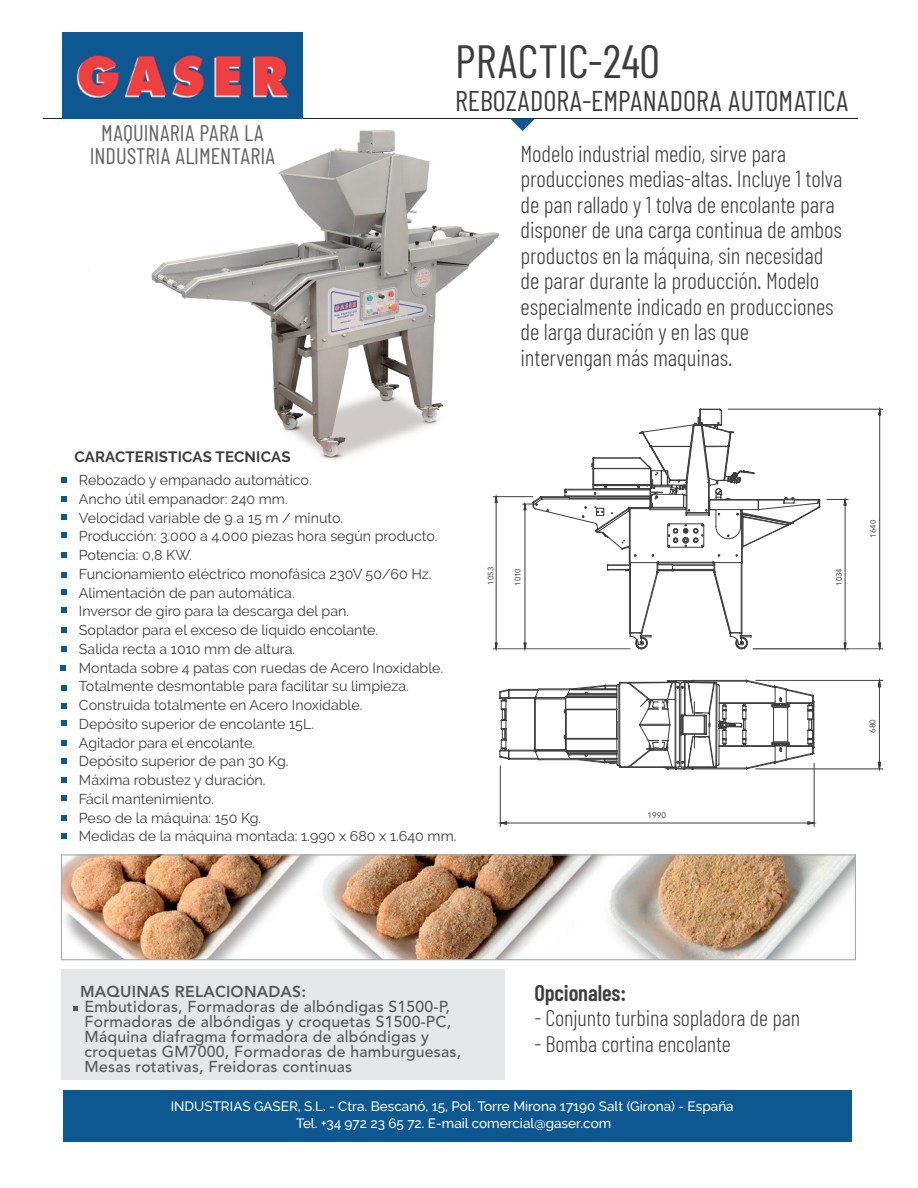
<style>
.page{position:relative;width:918px;height:1188px;background:#fff}
.page>*{position:absolute;margin:0;border:0;box-sizing:border-box;transform-origin:0 0}
.t1{font:46.5px "Barlow Condensed";color:#3e3e3f}
.t2{font:28.5px "Barlow Condensed";color:#3e3e3f}
.t3{font:300 23.25px/25.5px "Barlow Condensed";letter-spacing:-.005em;color:#3e3e3f}
.t4{font:300 22.5px "Barlow Condensed";letter-spacing:-.005em;color:#3e3e3f}
.t5{font:22.5px/22.5px "Barlow Condensed";color:#636366;text-align:center}
.t6{font:600 22.5px "Barlow Condensed";letter-spacing:-.005em;color:#3e3e3f}
.t7{font:500 15.75px/15px "Avenir LT Std";letter-spacing:.015em;color:#57585a}
.t8{font:800 15.75px "Avenir LT Std";letter-spacing:.015em;color:#57585a}
.t9{font:700 15px "Raleway";letter-spacing:.015em;color:#3e3e3f}
.t10{font:14.25px/18.8px "Raleway";color:#3e3e3f}
.t11{font:500 13.5px/16.5px "Raleway";color:#fff;text-align:center}
.t12{font:500 8.1px "Avenir LT Std";letter-spacing:.015em;color:#57585a}
.t13{font:500 7.8px "Avenir LT Std";letter-spacing:.015em;color:#57585a}
</style>
<div class="page">
<img style="left:151px;top:130px;width:342px;height:331px">
<hr style="left:43px;top:118px;width:815px;height:1px;background:#231f20">
<img style="left:63px;top:33px;width:239px;height:85px">
<div style="left:63px;top:1090px;width:789px;height:52px;background:#0d5890"></div>
<svg style="left:61px;top:477px;width:6px;height:6px"></svg>
<svg style="left:61px;top:496px;width:6px;height:6px"></svg>
<svg style="left:61px;top:532px;width:6px;height:6px"></svg>
<svg style="left:61px;top:572px;width:6px;height:6px"></svg>
<svg style="left:61px;top:607px;width:6px;height:6px"></svg>
<svg style="left:61px;top:552px;width:6px;height:6px"></svg>
<svg style="left:61px;top:589px;width:6px;height:6px"></svg>
<svg style="left:61px;top:646px;width:6px;height:6px"></svg>
<svg style="left:61px;top:685px;width:6px;height:6px"></svg>
<svg style="left:61px;top:740px;width:6px;height:6px"></svg>
<svg style="left:61px;top:720px;width:6px;height:6px"></svg>
<svg style="left:61px;top:758px;width:6px;height:6px"></svg>
<svg style="left:61px;top:795px;width:6px;height:6px"></svg>
<svg style="left:61px;top:815px;width:6px;height:6px"></svg>
<svg style="left:61px;top:833px;width:6px;height:6px"></svg>
<svg style="left:61px;top:777px;width:6px;height:5px"></svg>
<svg style="left:60px;top:665px;width:6px;height:6px"></svg>
<svg style="left:61px;top:703px;width:6px;height:5px"></svg>
<svg style="left:61px;top:627px;width:6px;height:6px"></svg>
<svg style="left:61px;top:515px;width:6px;height:5px"></svg>
<div style="left:62px;top:969px;width:443px;height:110px;background:#e6e7e9"></div>
<svg style="left:74px;top:1006px;width:4px;height:5px"></svg>
<img style="left:63px;top:856px;width:791px;height:102px">
<div style="left:61px;top:854px;width:795px;height:106px;border:1px solid #a8a9ad"></div>
<hr style="left:500px;top:766px;width:1px;height:60px;background:#3e3e3f">
<hr style="left:814px;top:763px;width:1px;height:63px;background:#3e3e3f">
<svg style="left:499px;top:821px;width:316px;height:4px"></svg>
<svg style="left:493px;top:118px;width:390px;height:652px"></svg>
<h3 class="t5" style="left:90px;top:121px;width:187px">MAQUINARIA PARA LA<br>INDUSTRIA ALIMENTARIA</h3>
<h1 class="t1" style="left:455px;top:33px;width:206px">PRACTIC-240</h1>
<h2 class="t2" style="left:455px;top:83px;width:395px">REBOZADORA-EMPANADORA AUTOMATICA</h2>
<p class="t3" style="left:520px;top:140px;width:324px">Modelo industrial medio, sirve para producciones medias-altas. Incluye 1 tolva de pan rallado y 1 tolva de encolante para disponer de una carga continua de ambos productos en la máquina, sin necesidad de parar durante la producción. Modelo especialmente indicado en producciones de larga duración y en las que intervengan más maquinas.</p>
<p class="t9" style="left:74px;top:448px;width:218px">CARACTERISTICAS TECNICAS</p>
<p class="t10" style="left:79px;top:471px;width:379px">Rebozado y empanado automático.<br>Ancho útil empanador: 240 mm.<br>Velocidad variable de 9 a 15 m / minuto.<br>Producción: 3.000 a 4.000 piezas hora según producto.<br>Potencia: 0,8 KW.<br>Funcionamiento eléctrico monofásica 230V 50/60 Hz.<br>Alimentación de pan automática.<br>Inversor de giro para la descarga del pan.<br>Soplador para el exceso de líquido encolante.<br>Salida recta a 1010 mm de altura.<br>Montada sobre 4 patas con ruedas de Acero Inoxidable.<br>Totalmente desmontable para facilitar su limpieza.<br>Construida totalmente en Acero Inoxidable.<br>Depósito superior de encolante 15L.<br>Agitador para el encolante.<br>Depósito superior de pan 30 Kg.<br>Máxima robustez y duración.<br>Fácil mantenimiento.<br>Peso de la máquina: 150 Kg.<br>Medidas de la máquina montada: 1.990 x 680 x 1.640 mm.</p>
<p class="t13" style="left:486px;top:585px;width:19px;rotate:-90deg">1053</p>
<p class="t13" style="left:513px;top:586px;width:19px;rotate:-90deg">1010</p>
<p class="t13" style="left:835px;top:586px;width:19px;rotate:-90deg">1034</p>
<p class="t13" style="left:869px;top:538px;width:19px;rotate:-90deg">1640</p>
<p class="t12" style="left:648px;top:811px;width:20px">1990</p>
<p class="t12" style="left:868px;top:733px;width:15px;rotate:-90deg">680</p>
<p class="t8" style="left:80px;top:982px;width:228px">MAQUINAS RELACIONADAS:</p>
<p class="t7" style="left:85px;top:999px;width:378px">Embutidoras, Formadoras de albóndigas S1500-P, Formadoras de albóndigas y croquetas S1500-PC, Máquina diafragma formadora de albóndigas y croquetas GM7000, Formadoras de hamburguesas, Mesas rotativas, Freidoras continuas</p>
<h3 class="t6" style="left:534px;top:978px;width:93px">Opcionales:</h3>
<h3 class="t4" style="left:534px;top:1004px;width:267px">- Conjunto turbina sopladora de pan</h3>
<h3 class="t4" style="left:534px;top:1029px;width:198px">- Bomba cortina encolante</h3>
<p class="t11" style="left:171px;top:1098px;width:565px">INDUSTRIAS GASER, S.L. - Ctra. Bescanó, 15, Pol. Torre Mirona 17190 Salt (Girona) - España<br>Tel. +34 972 23 65 72. E-mail comercial@gaser.com</p>
</div>
